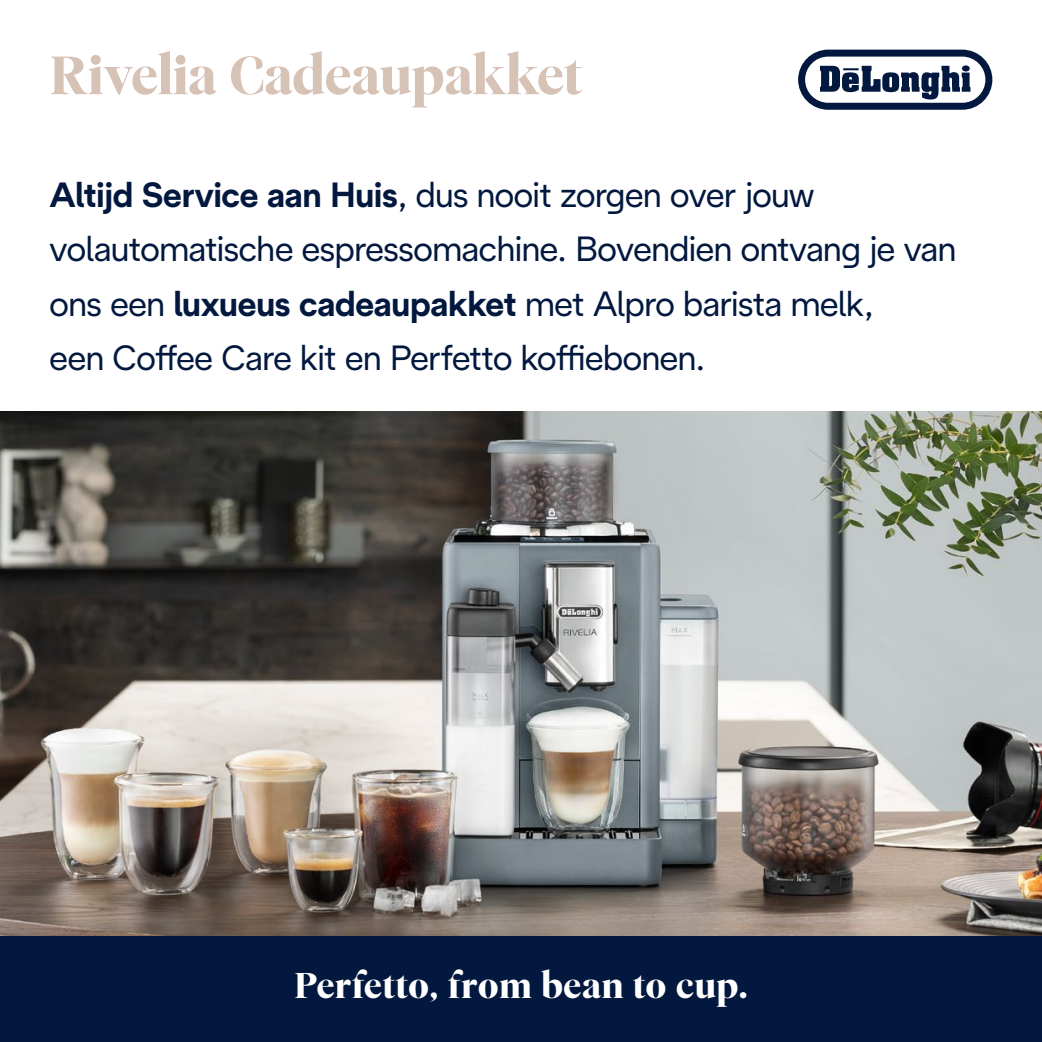
<style>
.page{position:relative;width:1042px;height:1042px;background:#fff}
.page>*{position:absolute;margin:0;border:0;box-sizing:border-box;transform-origin:0 0}
.t1{font:900 57.75px "De Longhi Serif";color:#d7c2b6}
.t2{font:900 38.5px "De Longhi Serif";letter-spacing:.02em;color:#fff}
.t3{font:35px/54.2px "De Longhi Sans";letter-spacing:-.01em;color:#02183e}
.s1{font-weight:700}
</style>
<div class="page">
<img style="left:0;top:412px;width:1042px;height:524px">
<div style="left:0;top:936px;width:1042px;height:106px;background:#02183e"></div>
<svg style="left:798px;top:50px;width:194px;height:60px"></svg>
<h1 class="t1" style="left:50px;top:42px;width:534px">Rivelia Cadeaupakket</h1>
<p class="t3" style="left:50px;top:167px;width:908px"><span class="s1">Altijd Service aan Huis</span>, dus nooit zorgen over jouw volautomatische espressomachine. Bovendien ontvang je van ons een <span class="s1">luxueus cadeaupakket</span> met Alpro barista melk,<br>een Coffee Care kit en Perfetto koffiebonen.</p>
<p class="t2" style="left:294px;top:962px;width:454px">Perfetto, from bean to cup.</p>
</div>
